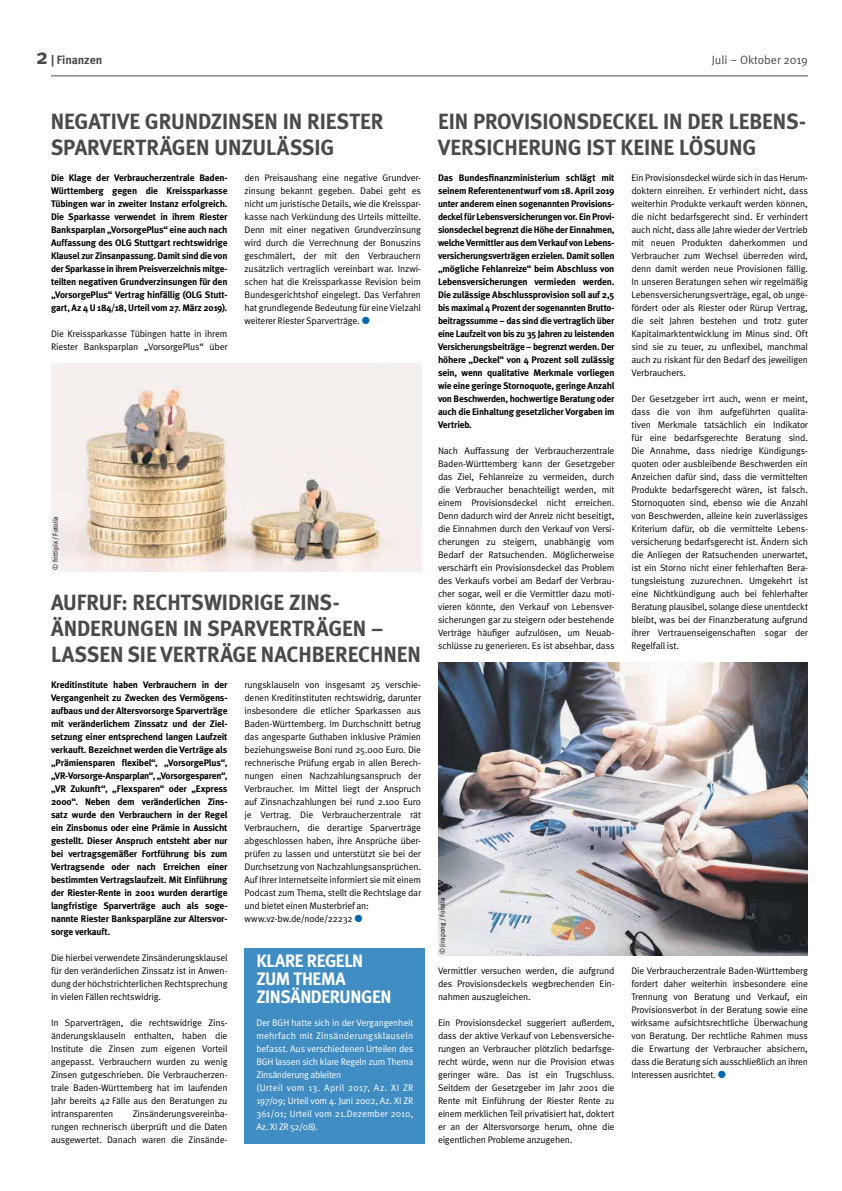
<style>
.page{position:relative;width:842px;height:1191px;background:#fff}
.page>*{position:absolute;margin:0;border:0;box-sizing:border-box;transform-origin:0 0}
.t1{font:700 22px/26px "Meta";letter-spacing:-.005em;color:#4a4a49}
.t2{font:700 18px/18px "Meta";letter-spacing:-.02em;color:#fff}
.t3{font:12px "Meta Normal";letter-spacing:-.01em;color:#4a4a49}
.t4{font:700 12px "Meta";letter-spacing:-.01em;color:#4a4a49}
.t5{font:9.5px/13px "Meta Normal";letter-spacing:-.02em;color:#000;text-align:justify}
.t6{font:700 9.5px/13px "Meta";letter-spacing:-.015em;color:#000;text-align:justify}
.t7{font:9.5px/13px "Meta Normal";letter-spacing:-.015em;color:#fff}
.t8{font:7px "Meta Normal";letter-spacing:-.005em;color:#000}
</style>
<div class="page">
<div style="left:244px;top:948px;width:181px;height:195px;background:#408dc4"></div>
<img style="left:51px;top:363px;width:370px;height:208px">
<img style="left:438px;top:662px;width:370px;height:293px">
<hr style="left:51px;top:75px;width:757px;height:1px;background:#4a4a49">
<h1 class="t1" style="left:36px;top:43px;width:13px">2</h1>
<p class="t4" style="left:51px;top:53px;width:53px">| Finanzen</p>
<p class="t3" style="left:712px;top:53px;width:98px">Juli – Oktober 2019</p>
<h1 class="t1" style="left:51px;top:108px;width:334px">NEGATIVE GRUNDZINSEN IN RIESTER<br>SPARVERTRÄGEN UNZULÄSSIG</h1>
<p class="t5" style="left:244px;top:171px;width:178px">den Preisaushang eine negative Grundver&shy;zinsung bekannt gegeben. Dabei geht es nicht um juristische Details, wie die Kreisspar&shy;kasse nach Verkündung des Urteils mitteilte.<br>Denn mit einer negativen Grundverzinsung wird durch die Verrechnung der Bonuszins geschmälert, der mit den Verbrauchern zusätzlich vertraglich vereinbart war. Inzwi&shy;schen hat die Kreissparkasse Revision beim Bundesgerichtshof eingelegt. Das Verfahren hat grundlegende Bedeutung für eine Vielzahl weiterer Riester Sparverträge.</p>
<p class="t6" style="left:51px;top:171px;width:178px">Die Klage der Verbraucherzentrale Baden-Württemberg gegen die Kreissparkasse Tübingen war in zweiter Instanz erfolgreich.<br>Die Sparkasse verwendet in ihrem Riester Banksparplan „VorsorgePlus“ eine auch nach Auffassung des OLG Stuttgart rechtswidrige Klausel zur Zinsanpassung. Damit sind die von der Sparkasse in ihrem Preisverzeichnis mitge&shy;teilten negativen Grundverzinsungen für den „VorsorgePlus“ Vertrag hinfällig (OLG Stutt&shy;gart, Az 4 U 184/18, Urteil vom 27. März 2019).</p>
<p class="t5" style="left:51px;top:327px;width:178px">Die Kreissparkasse Tübingen hatte in ihrem<br>Riester Banksparplan „VorsorgePlus“ über</p>
<p class="t8" style="left:52px;top:569px;width:55px;rotate:-90deg">© frittipix / Fotolia</p>
<h1 class="t1" style="left:51px;top:589px;width:371px">AUFRUF: RECHTSWIDRIGE ZINS-<br>ÄNDERUNGEN IN SPARVERTRÄGEN –<br>LASSEN SIE VERTRÄGE NACHBERECHNEN</h1>
<p class="t5" style="left:244px;top:678px;width:178px;text-align:left">rungsklauseln von insgesamt 25 verschie&shy;denen Kreditinstituten rechtswidrig, darunter insbesondere die etlicher Sparkassen aus Baden-Württemberg. Im Durchschnitt betrug das angesparte Guthaben inklusive Prämien beziehungsweise Boni rund 25.000 Euro. Die rechnerische Prüfung ergab in allen Berech&shy;nungen einen Nachzahlungsanspruch der Verbraucher. Im Mittel liegt der Anspruch auf Zinsnachzahlungen bei rund 2.100 Euro je Vertrag. Die Verbraucherzentrale rät Verbrauchern, die derartige Sparverträge abgeschlossen haben, ihre Ansprüche über&shy;prüfen zu lassen und unterstützt sie bei der Durchsetzung von Nachzahlungsansprüchen.<br>Auf Ihrer Internetseite informiert sie mit einem Podcast zum Thema, stellt die Rechtslage dar und bietet einen Musterbrief an: www.vz-bw.de/node/22232</p>
<p class="t6" style="left:51px;top:678px;width:178px">Kreditinstitute haben Verbrauchern in der Vergangenheit zu Zwecken des Vermögens&shy;aufbaus und der Altersvorsorge Sparverträge mit veränderlichem Zinssatz und der Ziel&shy;setzung einer entsprechend langen Laufzeit verkauft. Bezeichnet werden die Verträge als „Prämiensparen flexibel“, „VorsorgePlus“, „VR-Vorsorge-Ansparplan“, „Vorsorgesparen“, „VR Zukunft“, „Flexsparen“ oder „Express 2000“. Neben dem veränderlichen Zins&shy;satz wurde den Verbrauchern in der Regel ein Zinsbonus oder eine Prämie in Aussicht gestellt. Dieser Anspruch entsteht aber nur bei vertragsgemäßer Fortführung bis zum Vertragsende oder nach Erreichen einer bestimmten Vertragslaufzeit. Mit Einführung der Riester-Rente in 2001 wurden derartige langfristige Sparverträge auch als soge&shy;nannte Riester Banksparpläne zur Altersvor&shy;sorge verkauft.</p>
<p class="t5" style="left:51px;top:951px;width:178px">Die hierbei verwendete Zinsänderungsklausel für den veränderlichen Zinssatz ist in Anwen&shy;dung der höchstrichterlichen Rechtsprechung in vielen Fällen rechtswidrig.</p>
<p class="t5" style="left:51px;top:1016px;width:178px">In Sparverträgen, die rechtswidrige Zins&shy;änderungsklauseln enthalten, haben die Institute die Zinsen zum eigenen Vorteil angepasst. Verbrauchern wurden zu wenig Zinsen gutgeschrieben. Die Verbraucherzen&shy;trale Baden-Württemberg hat im laufenden Jahr bereits 42 Fälle aus den Beratungen zu intransparenten</p>
<h2 class="t2" style="left:256px;top:952px;width:136px">KLARE REGELN<br>ZUM THEMA<br>ZINSÄNDERUNGEN</h2>
<p class="t7" style="left:256px;top:1016px;width:158px">Der BGH hatte sich in der Vergangenheit mehrfach mit Zinsänderungsklauseln befasst. Aus verschiedenen Urteilen des BGH lassen sich klare Regeln zum Thema Zinsänderung ableiten<br>(Urteil vom 13. April 2017, Az. XI ZR 197/09; Urteil vom 4. Juni 2002, Az. XI ZR 361/01; Urteil vom 21.Dezember 2010, Az. XI ZR 52/08).</p>
<p class="t5" style="left:51px;top:1107px;width:178px;text-indent:82px">Zinsänderungsvereinba&shy;rungen rechnerisch überprüft und die Daten ausgewertet. Danach waren die Zinsände-</p>
<h1 class="t1" style="left:438px;top:108px;width:370px">EIN PROVISIONSDECKEL IN DER LEBENS-<br>VERSICHERUNG IST KEINE LÖSUNG</h1>
<p class="t6" style="left:438px;top:171px;width:178px">Das Bundesfinanzministerium schlägt mit seinem Referentenentwurf vom 18. April 2019 unter anderem einen sogenannten Provisions&shy;deckel für Lebensversicherungen vor. Ein Provi&shy;sionsdeckel begrenzt die Höhe der Einnahmen, welche Vermittler aus dem Verkauf von Lebens&shy;versicherungsverträgen erzielen. Damit sollen „mögliche Fehlanreize“ beim Abschluss von Lebensversicherungen vermieden werden.<br>Die zulässige Abschlussprovision soll auf 2,5 bis maximal 4 Prozent der sogenannten Brutto&shy;beitragssumme – das sind die vertraglich über eine Laufzeit von bis zu 35 Jahren zu leistenden Versicherungsbeiträge – begrenzt werden. Der höhere „Deckel“ von 4 Prozent soll zulässig sein, wenn qualitative Merkmale vorliegen wie eine geringe Stornoquote, geringe Anzahl von Beschwerden, hochwertige Beratung oder auch die Einhaltung gesetzlicher Vorgaben im Vertrieb.</p>
<p class="t5" style="left:438px;top:444px;width:178px">Nach Auffassung der Verbraucherzentrale Baden-Württemberg kann der Gesetzgeber das Ziel, Fehlanreize zu vermeiden, durch die Verbraucher benachteiligt werden, mit einem Provisionsdeckel nicht erreichen.<br>Denn dadurch wird der Anreiz nicht beseitigt, die Einnahmen durch den Verkauf von Versi&shy;cherungen zu steigern, unabhängig vom Bedarf der Ratsuchenden. Möglicherweise verschärft ein Provisionsdeckel das Problem des Verkaufs vorbei am Bedarf der Verbrau&shy;cher sogar, weil er die Vermittler dazu moti&shy;vieren könnte, den Verkauf von Lebensver&shy;sicherungen gar zu steigern oder bestehende Verträge häufiger aufzulösen, um Neuab&shy;schlüsse zu generieren. Es ist absehbar, dass</p>
<p class="t5" style="left:631px;top:171px;width:178px">Ein Provisionsdeckel würde sich in das Herum&shy;doktern einreihen. Er verhindert nicht, dass weiterhin Produkte verkauft werden können, die nicht bedarfsgerecht sind. Er verhindert auch nicht, dass alle Jahre wieder der Vertrieb mit neuen Produkten daherkommen und Verbraucher zum Wechsel überreden wird, denn damit werden neue Provisionen fällig.<br>In unseren Beratungen sehen wir regelmäßig Lebensversicherungsverträge, egal, ob unge&shy;fördert oder als Riester oder Rürup Vertrag, die seit Jahren bestehen und trotz guter Kapitalmarktentwicklung im Minus sind. Oft sind sie zu teuer, zu unflexibel, manchmal auch zu riskant für den Bedarf des jeweiligen Verbrauchers.</p>
<p class="t5" style="left:631px;top:392px;width:178px">Der Gesetzgeber irrt auch, wenn er meint, dass die von ihm aufgeführten qualita&shy;tiven Merkmale tatsächlich ein Indikator für eine bedarfsgerechte Beratung sind.<br>Die Annahme, dass niedrige Kündigungs&shy;quoten oder ausbleibende Beschwerden ein Anzeichen dafür sind, dass die vermittelten Produkte bedarfsgerecht wären, ist falsch.<br>Stornoquoten sind, ebenso wie die Anzahl von Beschwerden, alleine kein zuverlässiges Kriterium dafür, ob die vermittelte Lebens&shy;versicherung bedarfsgerecht ist. Ändern sich die Anliegen der Ratsuchenden unerwartet, ist ein Storno nicht einer fehlerhaften Bera&shy;tungsleistung zuzurechnen. Umgekehrt ist eine Nichtkündigung auch bei fehlerhafter Beratung plausibel, solange diese unentdeckt bleibt, was bei der Finanzberatung aufgrund ihrer Vertrauenseigenschaften sogar der Regelfall ist.</p>
<p class="t8" style="left:438px;top:953px;width:58px;rotate:-90deg">© Jirapong / Fotolia</p>
<p class="t5" style="left:438px;top:964px;width:178px">Vermittler versuchen werden, die aufgrund des Provisionsdeckels wegbrechenden Ein&shy;nahmen auszugleichen.</p>
<p class="t5" style="left:438px;top:1016px;width:178px">Ein Provisionsdeckel suggeriert außerdem, dass der aktive Verkauf von Lebensversiche&shy;rungen an Verbraucher plötzlich bedarfsge&shy;recht würde, wenn nur die Provision etwas geringer wäre. Das ist ein Trugschluss.<br>Seitdem der Gesetzgeber im Jahr 2001 die Rente mit Einführung der Riester Rente zu einem merklichen Teil privatisiert hat, doktert er an der Altersvorsorge herum, ohne die eigentlichen Probleme anzugehen.</p>
<p class="t5" style="left:631px;top:964px;width:178px">Die Verbraucherzentrale Baden-Württemberg fordert daher weiterhin insbesondere eine Trennung von Beratung und Verkauf, ein Provisionsverbot in der Beratung sowie eine wirksame aufsichtsrechtliche Überwachung von Beratung. Der rechtliche Rahmen muss die Erwartung der Verbraucher absichern, dass die Beratung sich ausschließlich an ihren Interessen ausrichtet.</p>
</div>
